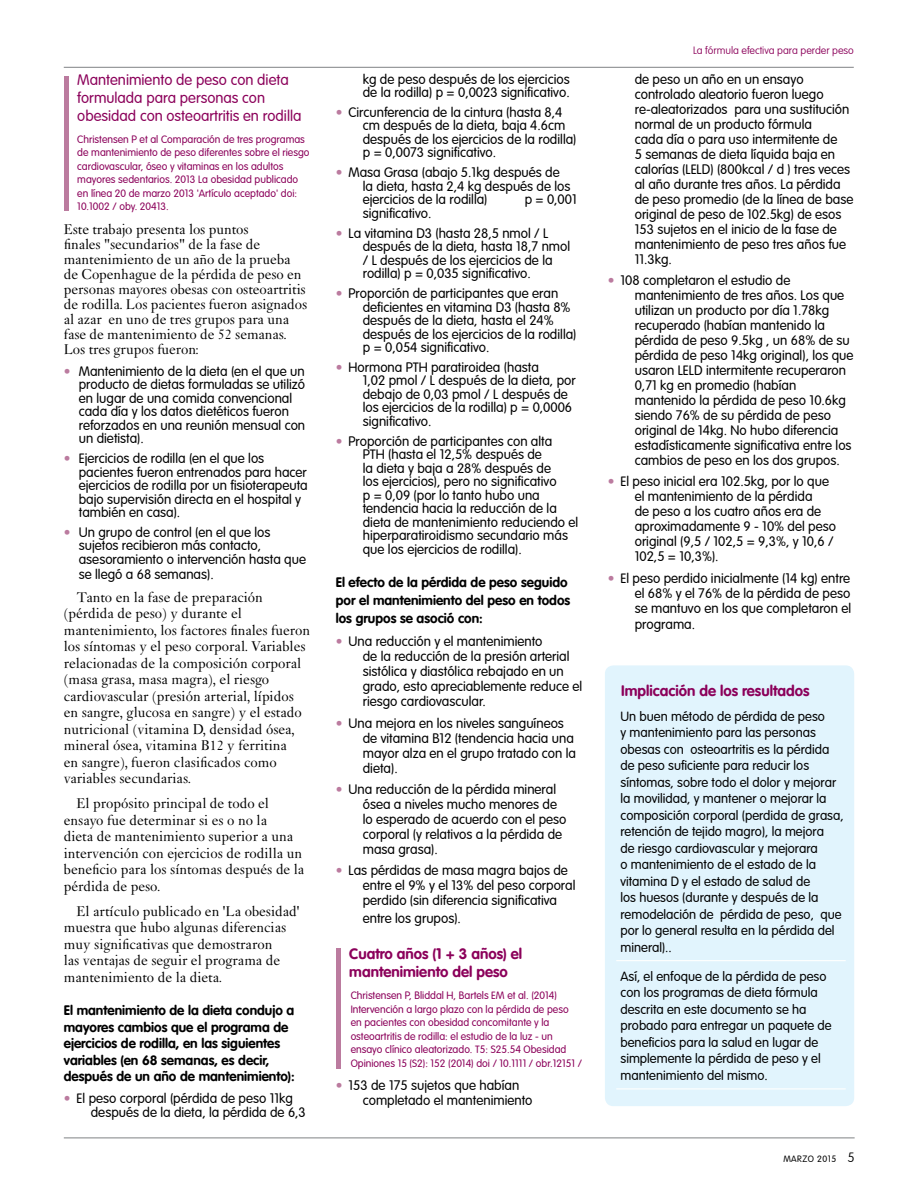
<style>
.page{position:relative;width:918px;height:1188px;background:#fff}
.page>*{position:absolute;margin:0;border:0;box-sizing:border-box;transform-origin:0 0}
.t1{font:15px/16.5px "Janson";color:#000}
.t2{font:300 15px/18px "VAG Rounded";color:#8b005a}
.t3{font:700 15px/18px "VAG Rounded";color:#8b005a}
.t4{font:300 13.5px/15px "VAG Rounded";color:#000}
.t5{font:700 13.5px/16.5px "VAG Rounded";color:#000}
.t6{font:300 13.2px/16.5px "VAG Rounded";color:#000}
.t7{font:300 10.5px/13.5px "VAG Rounded";color:#8b005a}
.t8{font:100 10.5px "VAG Rounded LT";color:#8b005a}
.t9{font:300 9px "VAG Rounded";letter-spacing:.05em;color:#000}
.s1{color:#bb7b9f}
.s2{font-weight:100;font-size:13.5px}
</style>
<div class="page">
<hr style="left:64px;top:1138px;width:791px;height:1px;background:#808285">
<hr style="left:64px;top:67px;width:790px;height:1px;background:#808285">
<div style="left:605px;top:665px;width:249px;height:441px;background:#e1f4fd;border-radius:9px"></div>
<svg style="left:64px;top:76px;width:5px;height:134px"></svg>
<svg style="left:336px;top:948px;width:5px;height:121px"></svg>
<hr style="left:616px;top:960px;width:230px;height:1px;background:#fff">
<hr style="left:616px;top:1088px;width:230px;height:1px;background:#fff">
<p class="t2" style="left:77px;top:70px;width:226px">Mantenimiento de peso con dieta formulada para personas con obesidad con osteoartritis en rodilla</p>
<p class="t7" style="left:77px;top:132px;width:234px">Christensen P et al Comparación de tres programas de mantenimiento de peso diferentes sobre el riesgo cardiovascular, óseo y vitaminas en los adultos mayores sedentarios. 2013 La obesidad publicado en línea 20 de marzo 2013 'Artículo aceptado' doi:<br>10.1002 / oby. 20413.</p>
<p class="t1" style="left:64px;top:221px;width:245px;line-height:15px">Este trabajo presenta los puntos<br>finales "secundarios" de la fase de mantenimiento de un año de la prueba de Copenhague de la pérdida de peso en personas mayores obesas con osteoartritis de rodilla. Los pacientes fueron asignados al azar en uno de tres grupos para una fase de mantenimiento de 52 semanas.<br>Los tres grupos fueron:</p>
<p class="t4" style="left:79px;top:364px;width:228px;line-height:13.5px;text-indent:-15px"><span class="s1">•</span> Mantenimiento de la dieta (en el que un producto de dietas formuladas se utilizó en lugar de una comida convencional cada día y los datos dietéticos fueron reforzados en una reunión mensual con un dietista).</p>
<p class="t4" style="left:79px;top:452px;width:230px;line-height:13.5px;text-indent:-15px"><span class="s1">•</span> Ejercicios de rodilla (en el que los pacientes fueron entrenados para hacer ejercicios de rodilla por un fisioterapeuta bajo supervisión directa en el hospital y también en casa).</p>
<p class="t4" style="left:79px;top:525px;width:229px;line-height:13.5px;text-indent:-15px"><span class="s1">•</span> Un grupo de control (en el que los sujetos recibieron más contacto, asesoramiento o intervención hasta que</p>
<p class="t4" style="left:79px;top:567px;width:136px">se llegó a 68 semanas).</p>
<p class="t1" style="left:64px;top:589px;width:248px;text-indent:13px">Tanto en la fase de preparación (pérdida de peso) y durante el mantenimiento, los factores finales fueron los síntomas y el peso corporal. Variables relacionadas de la composición corporal (masa grasa, masa magra), el riesgo cardiovascular (presión arterial, lípidos en sangre, glucosa en sangre) y el estado nutricional (vitamina D, densidad ósea, mineral ósea, vitamina B12 y ferritina<br>en sangre), fueron clasificados como variables secundarias.</p>
<p class="t1" style="left:64px;top:795px;width:242px;text-indent:13px">El propósito principal de todo el ensayo fue determinar si es o no la<br>dieta de mantenimiento superior a una intervención con ejercicios de rodilla un beneficio para los síntomas después de la pérdida de peso.</p>
<p class="t1" style="left:64px;top:903px;width:237px;text-indent:13px">El artículo publicado en 'La obesidad' muestra que hubo algunas diferencias muy significativas que demostraron<br>las ventajas de seguir el programa de mantenimiento de la dieta.</p>
<p class="t5" style="left:64px;top:1002px;width:232px">El mantenimiento de la dieta condujo a mayores cambios que el programa de ejercicios de rodilla, en las siguientes variables (en 68 semanas, es decir, después de un año de mantenimiento):</p>
<p class="t4" style="left:91px;top:1092px;width:217px;line-height:13.5px;text-indent:-27px"><span class="s1">•</span> El peso corporal (pérdida de peso 11kg después de la dieta, la pérdida de 6,3</p>
<p class="t4" style="left:363px;top:72px;width:208px;line-height:13.5px">kg de peso después de los ejercicios de la rodilla) p = 0,0023 significativo.</p>
<p class="t4" style="left:363px;top:105px;width:215px;line-height:13.5px;text-indent:-27px"><span class="s1">•</span> Circunferencia de la cintura (hasta 8,4 cm después de la dieta, baja 4.6cm después de los ejercicios de la rodilla) p = 0,0073 significativo.</p>
<p class="t4" style="left:363px;top:166px;width:209px;line-height:13.5px;text-indent:-27px"><span class="s1">•</span> Masa Grasa (abajo 5.1kg después de la dieta, hasta 2,4 kg después de los ejercicios de la rodilla)</p>
<p class="t4" style="left:525px;top:192px;width:54px">p = 0,001</p>
<p class="t4" style="left:363px;top:206px;width:70px">significativo.</p>
<p class="t4" style="left:363px;top:226px;width:209px;line-height:13.5px;text-indent:-27px"><span class="s1">•</span> La vitamina D3 (hasta 28,5 nmol / L después de la dieta, hasta 18,7 nmol / L después de los ejercicios de la rodilla) p = 0,035 significativo.</p>
<p class="t4" style="left:363px;top:287px;width:215px;line-height:13.5px;text-indent:-27px"><span class="s1">•</span> Proporción de participantes que eran deficientes en vitamina D3 (hasta 8% después de la dieta, hasta el 24% después de los ejercicios de la rodilla) p = 0,054 significativo.</p>
<p class="t4" style="left:363px;top:360px;width:214px;line-height:13.5px;text-indent:-27px"><span class="s1">•</span> Hormona PTH paratiroidea (hasta<br>1,02 pmol / L después de la dieta, por debajo de 0,03 pmol / L después de los ejercicios de la rodilla) p = 0,0006 significativo.</p>
<p class="t4" style="left:363px;top:434px;width:217px;line-height:13.5px;text-indent:-27px"><span class="s1">•</span> Proporción de participantes con alta<br>PTH (hasta el 12,5% después de<br>la dieta y baja a 28% después de<br>los ejercicios), pero no significativo<br>p = 0,09 (por lo tanto hubo una tendencia hacia la reducción de la dieta de mantenimiento reduciendo el hiperparatiroidismo secundario más que los ejercicios de rodilla).</p>
<p class="t5" style="left:336px;top:573px;width:236px;line-height:18px">El efecto de la pérdida de peso seguido por el mantenimiento del peso en todos los grupos se asoció con:</p>
<p class="t4" style="left:363px;top:634px;width:221px;text-indent:-27px"><span class="s1">•</span> Una reducción y el mantenimiento<br>de la reducción de la presión arterial sistólica y diastólica rebajado en un grado, esto apreciablemente reduce el riesgo cardiovascular.</p>
<p class="t4" style="left:363px;top:715px;width:215px;text-indent:-27px"><span class="s1">•</span> Una mejora en los niveles sanguíneos de vitamina B12 (tendencia hacia una mayor alza en el grupo tratado con la dieta).</p>
<p class="t4" style="left:363px;top:782px;width:205px;text-indent:-27px"><span class="s1">•</span> Una reducción de la pérdida mineral ósea a niveles mucho menores de lo esperado de acuerdo con el peso corporal (y relativos a la pérdida de masa grasa).</p>
<p class="t4" style="left:363px;top:863px;width:214px;text-indent:-27px"><span class="s1">•</span> Las pérdidas de masa magra bajos de entre el 9% y el 13% del peso corporal perdido (sin diferencia significativa</p>
<p class="t4" style="left:363px;top:911px;width:100px">entre los grupos).</p>
<p class="t3" style="left:349px;top:945px;width:174px">Cuatro años (1 + 3 años) el mantenimiento del peso</p>
<p class="t7" style="left:351px;top:989px;width:233px">Christensen P, Bliddal H, Bartels EM et al. (2014)<br>Intervención a largo plazo con la pérdida de peso en pacientes con obesidad concomitante y la osteoartritis de rodilla: el estudio de la luz - un ensayo clínico aleatorizado. T5: S25.54 Obesidad Opiniones 15 (S2): 152 (2014) doi / 10.1111 / obr.12151 /</p>
<p class="t4" style="left:363px;top:1078px;width:171px;text-indent:-27px"><span class="s1">•</span> 153 de 175 sujetos que habían completado el mantenimiento</p>
<p class="t8" style="left:693px;top:44px;width:162px">La fórmula efectiva para perder peso</p>
<p class="t4" style="left:635px;top:71px;width:220px">de peso un año en un ensayo controlado aleatorio fueron luego re-aleatorizados para una sustitución normal de un producto fórmula<br>cada día o para uso intermitente de<br>5 semanas de dieta líquida baja en calorías (LELD) (800kcal / d ) tres veces al año durante tres años. La pérdida de peso promedio (de la línea de base original de peso de 102.5kg) de esos<br>153 sujetos en el inicio de la fase de mantenimiento de peso tres años fue<br>11.3kg.</p>
<p class="t4" style="left:635px;top:273px;width:220px;text-indent:-27px"><span class="s1">•</span> 108 completaron el estudio de mantenimiento de tres años. Los que utilizan un producto por día 1.78kg recuperado (habían mantenido la pérdida de peso 9.5kg , un 68% de su pérdida de peso 14kg original), los que usaron LELD intermitente recuperaron 0,71 kg en promedio (habían mantenido la pérdida de peso 10.6kg siendo 76% de su pérdida de peso original de 14kg. No hubo diferencia estadísticamente significativa entre los cambios de peso en los dos grupos.</p>
<p class="t4" style="left:635px;top:474px;width:203px;text-indent:-27px"><span class="s1">•</span> El peso inicial era 102.5kg, por lo que el mantenimiento de la pérdida<br>de peso a los cuatro años era de aproximadamente 9 - 10% del peso original (9,5 / 102,5 = 9,3%, y 10,6 /<br>102,5 = 10,3%).</p>
<p class="t4" style="left:635px;top:570px;width:218px;text-align:justify;text-indent:-27px"><span class="s1">•</span> El peso perdido inicialmente (14 kg) entre el 68% y el 76% de la pérdida de peso se mantuvo en los que completaron el</p>
<p class="t4" style="left:635px;top:617px;width:62px">programa.</p>
<p class="t3" style="left:621px;top:681px;width:190px">Implicación de los resultados</p>
<p class="t6" style="left:621px;top:708px;width:225px">Un buen método de pérdida de peso<br>y mantenimiento para las personas obesas con osteoartritis es la pérdida de peso suficiente para reducir los síntomas, sobre todo el dolor y mejorar la movilidad, y mantener o mejorar la composición corporal (perdida de grasa, retención de tejido magro), la mejora<br>de riesgo cardiovascular y mejorara<br>o mantenimiento de el estado de la vitamina D y el estado de salud de<br>los huesos (durante y después de la remodelación de pérdida de peso, que por lo general resulta en la pérdida del mineral)..</p>
<p class="t6" style="left:621px;top:968px;width:213px">Así, el enfoque de la pérdida de peso con los programas de dieta fórmula descrita en este documento se ha probado para entregar un paquete de beneficios para la salud en lugar de simplemente la pérdida de peso y el mantenimiento del mismo.</p>
<p class="t9" style="left:783px;top:1153px;width:73px">MARZO 2015 <span class="s2">5</span></p>
</div>
